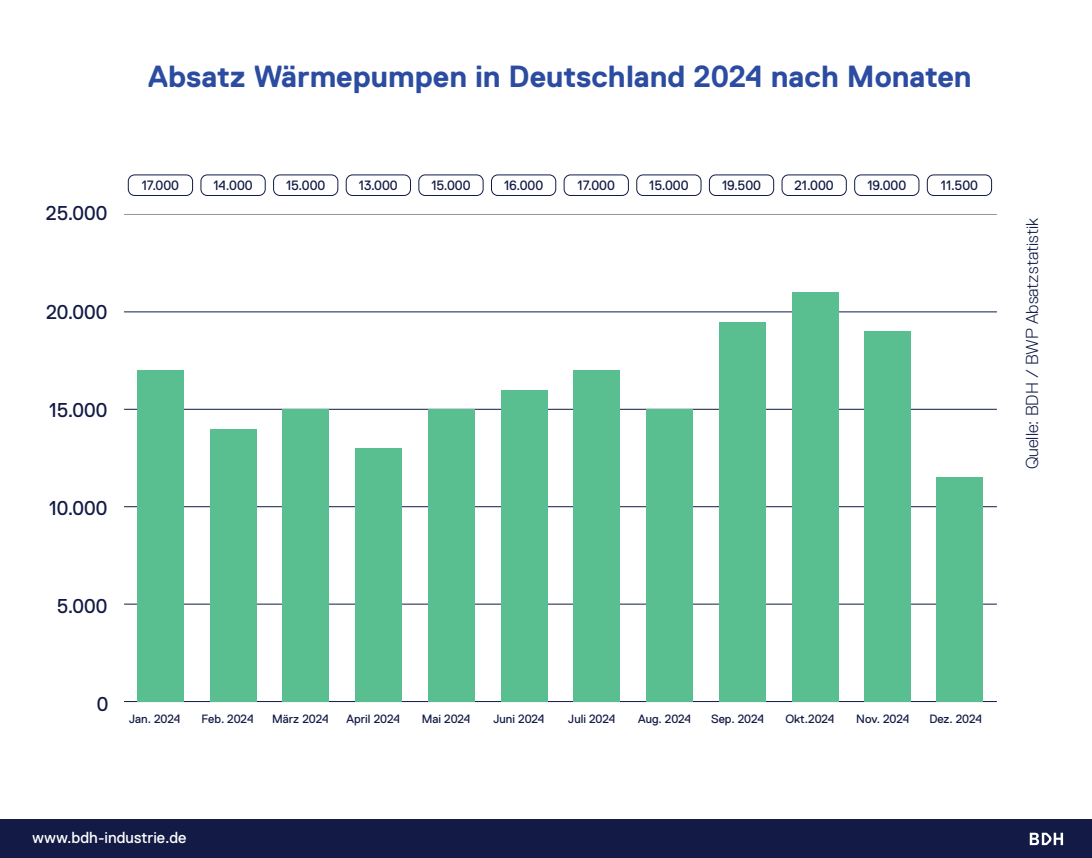
<style>
.page{position:relative;width:1092px;height:858px;background:#fff}
.page>*{position:absolute;margin:0;border:0;box-sizing:border-box;transform-origin:0 0}
.t1{font:700 30.56px "Replica LL";color:#2b4ca1}
.t2{font:20px "Replica LL";color:#121a45}
.t3{font:300 17.28px "Replica LL";color:#121a45}
.t4{font:16px "Replica LL";color:#fff}
.t5{font:13.48px "Replica LL";color:#121a45}
.t6{font:12px "Replica LL";letter-spacing:-.01em;color:#121a45}
</style>
<div class="page">
<hr style="left:124px;top:701px;width:872px;height:1px;background:#121a45">
<hr style="left:124px;top:604px;width:872px;height:1px;background:#121a45">
<hr style="left:124px;top:506px;width:872px;height:1px;background:#121a45">
<hr style="left:124px;top:409px;width:872px;height:1px;background:#121a45">
<hr style="left:124px;top:311px;width:872px;height:1px;background:#121a45">
<hr style="left:124px;top:214px;width:872px;height:1px;background:#929595">
<div style="left:137px;top:370px;width:47px;height:332px;background:#59bf91"></div>
<div style="left:210px;top:429px;width:46px;height:273px;background:#59bf91"></div>
<div style="left:282px;top:409px;width:47px;height:293px;background:#59bf91"></div>
<div style="left:355px;top:448px;width:47px;height:254px;background:#59bf91"></div>
<div style="left:428px;top:409px;width:46px;height:293px;background:#59bf91"></div>
<div style="left:501px;top:390px;width:46px;height:312px;background:#59bf91"></div>
<div style="left:573px;top:370px;width:47px;height:332px;background:#59bf91"></div>
<div style="left:646px;top:409px;width:47px;height:293px;background:#59bf91"></div>
<div style="left:719px;top:322px;width:46px;height:380px;background:#59bf91"></div>
<div style="left:791px;top:292px;width:47px;height:410px;background:#59bf91"></div>
<div style="left:864px;top:331px;width:47px;height:371px;background:#59bf91"></div>
<div style="left:936px;top:477px;width:46px;height:225px;background:#59bf91"></div>
<div style="left:128px;top:175px;width:65px;height:21px;border:1px solid #121a45;border-radius:6px"></div>
<div style="left:201px;top:175px;width:64px;height:21px;border:1px solid #121a45;border-radius:6px"></div>
<div style="left:273px;top:175px;width:65px;height:21px;border:1px solid #121a45;border-radius:6px"></div>
<div style="left:346px;top:175px;width:65px;height:21px;border:1px solid #121a45;border-radius:6px"></div>
<div style="left:418px;top:175px;width:65px;height:21px;border:1px solid #121a45;border-radius:6px"></div>
<div style="left:491px;top:175px;width:65px;height:21px;border:1px solid #121a45;border-radius:6px"></div>
<div style="left:564px;top:175px;width:64px;height:21px;border:1px solid #121a45;border-radius:6px"></div>
<div style="left:636px;top:175px;width:65px;height:21px;border:1px solid #121a45;border-radius:6px"></div>
<div style="left:0;top:820px;width:1091px;height:38px;background:#121a45"></div>
<svg style="left:1029px;top:833px;width:34px;height:12px"></svg>
<div style="left:709px;top:175px;width:65px;height:21px;border:1px solid #121a45;border-radius:6px"></div>
<div style="left:781px;top:175px;width:65px;height:21px;border:1px solid #121a45;border-radius:6px"></div>
<div style="left:854px;top:175px;width:65px;height:21px;border:1px solid #121a45;border-radius:6px"></div>
<div style="left:927px;top:175px;width:64px;height:21px;border:1px solid #121a45;border-radius:6px"></div>
<h1 class="t1" style="left:148px;top:60px;width:824px">Absatz Wärmepumpen in Deutschland 2024 nach Monaten</h1>
<h2 class="t2" style="left:46px;top:202px;width:63px">25.000</h2>
<h2 class="t2" style="left:46px;top:301px;width:63px">20.000</h2>
<h2 class="t2" style="left:49px;top:399px;width:60px">15.000</h2>
<h2 class="t2" style="left:49px;top:497px;width:60px">10.000</h2>
<p class="t5" style="left:142px;top:178px;width:39px">17.000</p>
<p class="t5" style="left:213px;top:178px;width:41px">14.000</p>
<p class="t5" style="left:286px;top:178px;width:41px">15.000</p>
<p class="t5" style="left:359px;top:178px;width:40px">13.000</p>
<p class="t5" style="left:431px;top:178px;width:41px">15.000</p>
<p class="t5" style="left:504px;top:178px;width:41px">16.000</p>
<p class="t5" style="left:577px;top:178px;width:39px">17.000</p>
<p class="t5" style="left:649px;top:178px;width:41px">15.000</p>
<p class="t5" style="left:722px;top:178px;width:41px">19.500</p>
<p class="t5" style="left:794px;top:178px;width:41px">21.000</p>
<p class="t5" style="left:867px;top:178px;width:40px">19.000</p>
<p class="t5" style="left:940px;top:178px;width:39px">11.500</p>
<h2 class="t2" style="left:57px;top:595px;width:52px">5.000</h2>
<h2 class="t2" style="left:97px;top:693px;width:13px">0</h2>
<p class="t6" style="left:129px;top:712px;width:53px">Jan. 2024</p>
<p class="t6" style="left:201px;top:712px;width:54px">Feb. 2024</p>
<p class="t6" style="left:272px;top:712px;width:58px">März 2024</p>
<p class="t6" style="left:346px;top:712px;width:55px">April 2024</p>
<p class="t6" style="left:422px;top:712px;width:50px">Mai 2024</p>
<p class="t6" style="left:493px;top:712px;width:53px">Juni 2024</p>
<p class="t6" style="left:568px;top:712px;width:49px">Juli 2024</p>
<p class="t6" style="left:638px;top:712px;width:55px">Aug. 2024</p>
<p class="t6" style="left:711px;top:712px;width:54px">Sep. 2024</p>
<p class="t6" style="left:785px;top:712px;width:51px">Okt.2024</p>
<p class="t6" style="left:856px;top:712px;width:55px">Nov. 2024</p>
<p class="t6" style="left:929px;top:712px;width:54px">Dez. 2024</p>
<h3 class="t4" style="left:32px;top:829px;width:156px">www.bdh-industrie.de</h3>
<h3 class="t3" style="left:1022px;top:469px;width:253px;rotate:-90deg">Quelle: BDH / BWP Absatzstatistik</h3>
</div>
